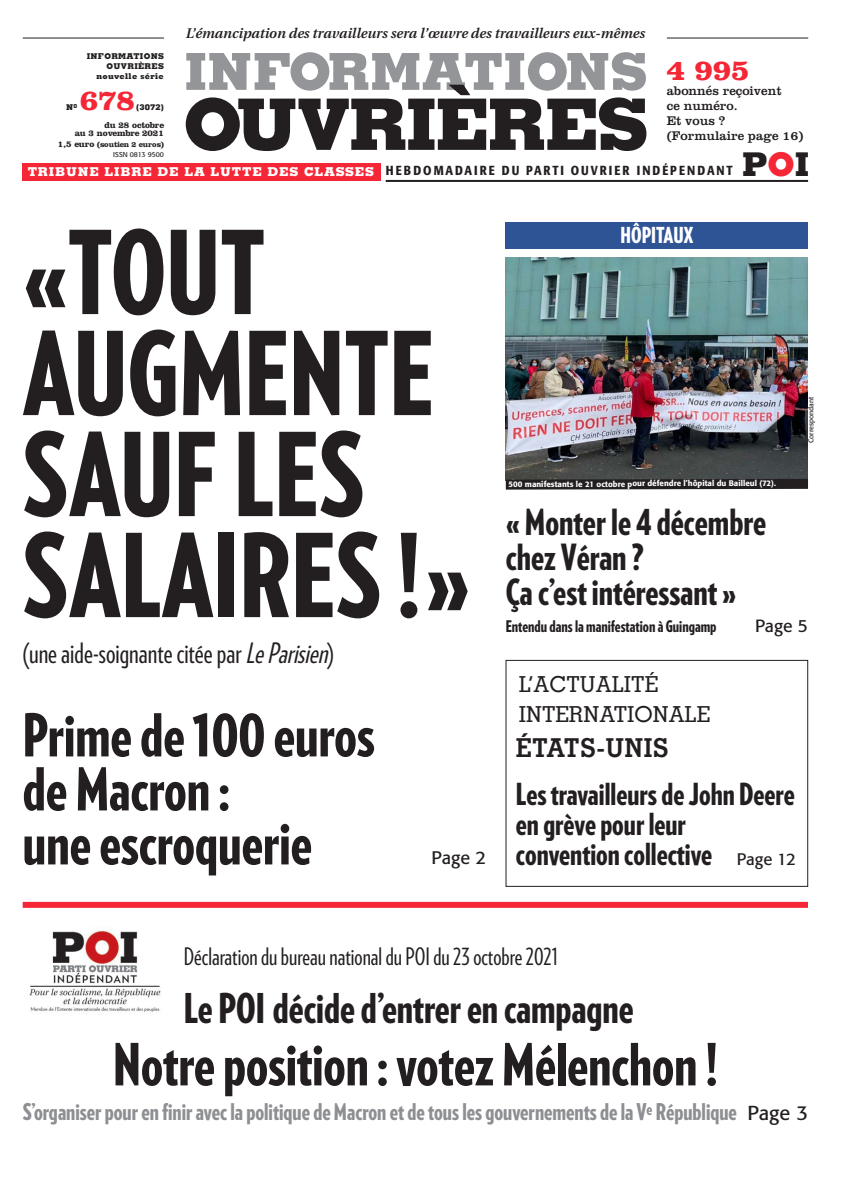
<style>
.page{position:relative;width:842px;height:1191px;background:#fff}
.page>*{position:absolute;margin:0;border:0;box-sizing:border-box;transform-origin:0 0}
.t1{font:900 115px/101px "Guggenheim Compressed";color:#231f20}
.t2{font:800 71px "Memphis";letter-spacing:-.035em;color:#231f20}
.t3{font:900 59px/54px "Guggenheim Compressed";color:#231f20}
.t4{font:900 58px "Guggenheim Compressed";color:#231f20}
.t5{font:800 51px "Memphis";color:#939598}
.t6{font:900 41px "Guggenheim Compressed";color:#231f20}
.t7{font:900 36px/35px "Guggenheim Compressed";color:#231f20}
.t8{font:800 32.7px "Memphis";color:#231f20}
.t9{font:900 30.3px/30px "Guggenheim Compressed";color:#231f20}
.t10{font:700 30px "Clarendon";color:#f52635}
.t11{font:28px "Guggenheim Compressed";color:#231f20}
.t12{font:700 26px "Memphis";letter-spacing:.015em;color:#231f20}
.t13{font:24px "Guggenheim Compressed";color:#231f20}
.t14{font:900 23px "Guggenheim Compressed";color:#8d8f92}
.t15{font:500 22px/30px "Memphis";color:#231f20}
.t16{font:900 22px "Guggenheim Compressed";color:#fff}
.t17{font:18px "Formata";color:#231f20}
.t18{font:17.5px "Formata";color:#231f20}
.t19{font:900 16px "Guggenheim Compressed";color:#231f20}
.t20{font:italic 600 14px "Utopia";color:#231f20}
.t21{font:500 condensed 13px "Formata";letter-spacing:.155em;color:#231f20}
.t22{font:13px/15px "Clarendon";color:#231f20}
.t23{font:700 9px/8px "Clarendon";color:#231f20;text-align:right}
.t24{font:500 8px "Formata";letter-spacing:-.005em;color:#fff}
.t25{font:800 8px/10px "Memphis";letter-spacing:.035em;color:#231f20;text-align:right}
.t26{font:700 8px "Clarendon";letter-spacing:-.03em;color:#231f20}
.t27{font:7px "Formata";color:#231f20}
.s1{font-size:9px}
.s2{font-family:"Memphis";font-weight:800;font-stretch:normal;font-size:12.2px;color:#fff}
.s3{color:#f52635}
.s4{font-style:italic}
.s5{font-family:"Formata";font-weight:400;font-size:16.6px}
.s6{font-family:"Formata";font-weight:400;font-size:20px;color:#231f20}
</style>
<div class="page">
<div style="left:506px;top:660px;width:302px;height:226px;border:1px solid #231f20"></div>
<hr style="left:23px;top:38px;width:141px;height:1px;background:#231f20">
<hr style="left:667px;top:38px;width:141px;height:1px;background:#231f20">
<div style="left:23px;top:163px;width:358px;height:18px;background:#f52635"></div>
<hr style="left:386px;top:180px;width:422px;height:2px;background:#231f20">
<div style="left:23px;top:902px;width:785px;height:6px;background:#f52635"></div>
<div style="left:506px;top:222px;width:302px;height:27px;background:#2f5496"></div>
<img style="left:506px;top:257px;width:302px;height:222px">
<img style="left:29px;top:930px;width:132px;height:82px">
<div style="left:506px;top:479px;width:302px;height:10px;background:#231f20"></div>
<p class="t20" style="left:186px;top:28px;width:461px">L’émancipation des travailleurs sera l’œuvre des travailleurs eux-mêmes</p>
<h3 class="t5" style="left:184px;top:53px;width:464px">INFORMATIONS</h3>
<p class="t25" style="left:87px;top:52px;width:79px">INFORMATIONS<br>OUVRIÈRES nouvelle série</p>
<h3 class="t10" style="left:667px;top:52px;width:84px">4 995</h3>
<p class="t22" style="left:667px;top:83px;width:138px">abonnés reçoivent<br>ce numéro.<br>Et vous ? (Formulaire page 16)</p>
<h2 class="t2" style="left:183px;top:99px;width:467px">OUVRIÈRES</h2>
<h3 class="t10" style="left:80px;top:82px;width:56px">678</h3>
<p class="t25" style="left:136px;top:103px;width:29px">(3072)</p>
<p class="t23" style="left:75px;top:121px;width:91px">du 28 octobre<br>au 3 novembre 2021</p>
<p class="t26" style="left:58px;top:139px;width:107px"><span class="s1">1,5 euro</span> (soutien 2 euros)</p>
<p class="t27" style="left:113px;top:152px;width:52px">ISSN 0813 9500</p>
<p class="t21" style="left:28px;top:166px;width:707px"><span class="s2">TRIBUNE LIBRE DE LA LUTTE DES CLASSES</span> HEBDOMADAIRE DU PARTI OUVRIER INDÉPENDANT</p>
<p class="t25" style="left:66px;top:103px;width:12px">N<sup>0</sup></p>
<h3 class="t8" style="left:742px;top:152px;width:69px">P<span class="s3">O</span>I</h3>
<h1 class="t1" style="left:23px;top:224px;width:450px">«TOUT<br>AUGMENTE<br>SAUF LES<br>SALAIRES !»</h1>
<p class="t11" style="left:23px;top:637px;width:313px">(une aide-soignante citée par<span class="s4">Le Parisien</span>)</p>
<h3 class="t3" style="left:23px;top:709px;width:354px">Prime de 100 euros de Macron :<br>une escroquerie</h3>
<p class="t17" style="left:431px;top:850px;width:56px">Page 2</p>
<p class="t16" style="left:621px;top:222px;width:74px">HÔPITAUX</p>
<p class="t24" style="left:509px;top:480px;width:269px">500 manifestants le 21 octobre pour défendre l’hôpital du Bailleul (72).</p>
<p class="t27" style="left:808px;top:443px;width:48px;rotate:-90deg">Correspondant</p>
<h3 class="t7" style="left:506px;top:505px;width:262px">« Monter le 4 décembre chez Véran ?<br>Ça c’est intéressant »</h3>
<p class="t19" style="left:506px;top:617px;width:212px">Entendu dans la manifestation à Guingamp</p>
<p class="t18" style="left:755px;top:618px;width:54px">Page 5</p>
<p class="t15" style="left:519px;top:671px;width:193px">L’ACTUALITÉ<br>INTERNATIONALE</p>
<p class="t12" style="left:516px;top:738px;width:154px">ÉTATS-UNIS</p>
<h3 class="t9" style="left:516px;top:780px;width:281px">Les travailleurs de John Deere en grève pour leur convention collective <span class="s5">Page 12</span></h3>
<p class="t13" style="left:184px;top:943px;width:376px">Déclaration du bureau national du POI du 23 octobre 2021</p>
<h3 class="t6" style="left:184px;top:985px;width:451px">Le POI décide d’entrer en campagne</h3>
<h3 class="t4" style="left:113px;top:1031px;width:606px">Notre position : votez Mélenchon !</h3>
<p class="t14" style="left:23px;top:1099px;width:787px">S’organiser pour en finir avec la politique de Macron et de tous les gouvernements de la V<sup>e</sup> République <span class="s6">Page 3</span></p>
</div>
